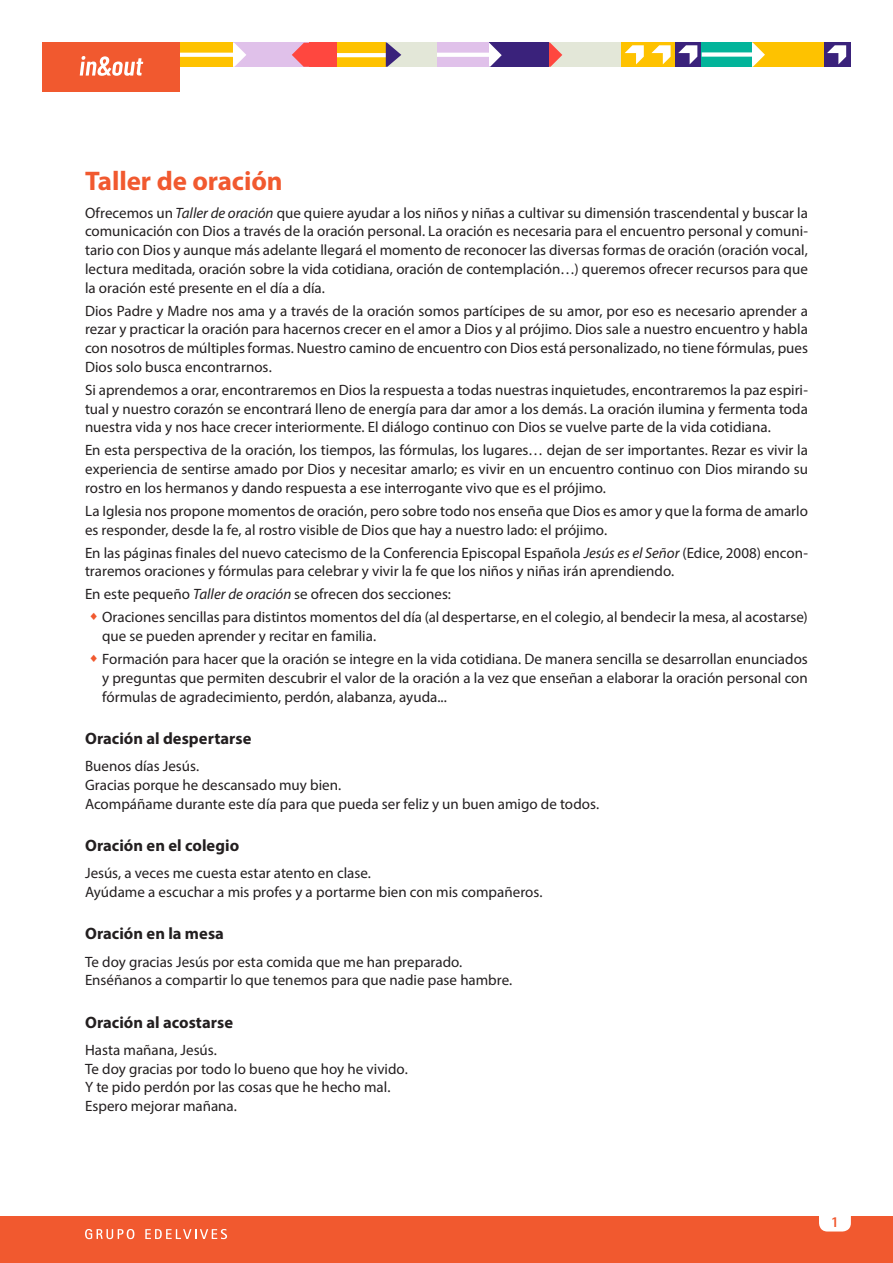
<style>
.page{position:relative;width:893px;height:1263px;background:#fff}
.page>*{position:absolute;margin:0;border:0;box-sizing:border-box;transform-origin:0 0}
.t1{font:700 27px "Myriad Pro";letter-spacing:-.005em;color:#f1592f}
.t2{font:700 16.5px "Myriad Pro";color:#231f20}
.t3{font:15px/18.8px "Myriad Pro";color:#231f20}
.t4{font:800 15px "Rotis Sans Serif 75";color:#f1592f}
.s1{font-style:italic}
.s2{font-family:"DTL Nobel T";font-weight:700;font-size:18px;color:#f1592f}
</style>
<div class="page">
<div style="left:0;top:1216px;width:893px;height:47px;background:#f1592f"></div>
<svg style="left:85px;top:1229px;width:49px;height:10px"></svg>
<svg style="left:145px;top:1229px;width:82px;height:10px"></svg>
<div style="left:819px;top:1202px;width:32px;height:29px;background:#fff;border-radius:9px"></div>
<div style="left:386px;top:43px;width:51px;height:24px;background:#e3e7d8"></div>
<div style="left:233px;top:43px;width:76px;height:24px;background:#e0c1ea"></div>
<svg style="left:233px;top:43px;width:13px;height:24px"></svg>
<svg style="left:292px;top:43px;width:17px;height:24px"></svg>
<div style="left:169px;top:43px;width:64px;height:24px;background:#fec200"></div>
<svg style="left:180px;top:53px;width:53px;height:4px"></svg>
<div style="left:309px;top:43px;width:28px;height:24px;background:#ff473f"></div>
<div style="left:337px;top:43px;width:49px;height:24px;background:#fec200"></div>
<svg style="left:337px;top:53px;width:49px;height:4px"></svg>
<svg style="left:386px;top:43px;width:15px;height:24px"></svg>
<div style="left:746px;top:43px;width:78px;height:24px;background:#fec200"></div>
<div style="left:548px;top:43px;width:73px;height:24px;background:#e3e7d8"></div>
<div style="left:621px;top:43px;width:27px;height:24px;background:#fec200"></div>
<svg style="left:625px;top:45px;width:19px;height:19px"></svg>
<div style="left:648px;top:43px;width:27px;height:24px;background:#fec200"></div>
<svg style="left:651px;top:45px;width:20px;height:19px"></svg>
<div style="left:675px;top:43px;width:27px;height:24px;background:#3a227b"></div>
<svg style="left:678px;top:45px;width:19px;height:19px"></svg>
<svg style="left:549px;top:43px;width:13px;height:24px"></svg>
<svg style="left:752px;top:43px;width:13px;height:24px"></svg>
<div style="left:488px;top:43px;width:61px;height:24px;background:#3a227b"></div>
<svg style="left:489px;top:43px;width:13px;height:24px"></svg>
<div style="left:437px;top:43px;width:52px;height:24px;background:#e0c1ea"></div>
<hr style="left:437px;top:53px;width:52px;height:4px;background:#fff">
<div style="left:702px;top:43px;width:50px;height:24px;background:#02b49a"></div>
<div style="left:702px;top:52px;width:55px;height:5px;background:#fff"></div>
<div style="left:824px;top:43px;width:26px;height:24px;background:#3a227b"></div>
<svg style="left:827px;top:45px;width:19px;height:19px"></svg>
<div style="left:43px;top:43px;width:137px;height:49px;background:#f1592f"></div>
<svg style="left:80px;top:56px;width:63px;height:20px"></svg>
<h1 class="t1" style="left:85px;top:164px;width:199px">Taller de oración</h1>
<p class="t3" style="left:85px;top:203px;width:724px;text-align:justify">Ofrecemos un <span class="s1">Taller de oración</span> que quiere ayudar a los niños y niñas a cultivar su dimensión trascendental y buscar la comunicación con Dios a través de la oración personal. La oración es necesaria para el encuentro personal y comuni&shy;tario con Dios y aunque más adelante llegará el momento de reconocer las diversas formas de oración (oración vocal, lectura meditada, oración sobre la vida cotidiana, oración de contemplación…) queremos ofrecer recursos para que la oración esté presente en el día a día.</p>
<p class="t3" style="left:85px;top:301px;width:724px;text-align:justify">Dios Padre y Madre nos ama y a través de la oración somos partícipes de su amor, por eso es necesario aprender a rezar y practicar la oración para hacernos crecer en el amor a Dios y al prójimo. Dios sale a nuestro encuentro y habla con nosotros de múltiples formas. Nuestro camino de encuentro con Dios está personalizado, no tiene fórmulas, pues Dios solo busca encontrarnos.</p>
<p class="t3" style="left:85px;top:380px;width:724px;text-align:justify">Si aprendemos a orar, encontraremos en Dios la respuesta a todas nuestras inquietudes, encontraremos la paz espiri&shy;tual y nuestro corazón se encontrará lleno de energía para dar amor a los demás. La oración ilumina y fermenta toda nuestra vida y nos hace crecer interiormente. El diálogo continuo con Dios se vuelve parte de la vida cotidiana.</p>
<p class="t3" style="left:85px;top:441px;width:724px;text-align:justify">En esta perspectiva de la oración, los tiempos, las fórmulas, los lugares… dejan de ser importantes. Rezar es vivir la experiencia de sentirse amado por Dios y necesitar amarlo; es vivir en un encuentro continuo con Dios mirando su rostro en los hermanos y dando respuesta a ese interrogante vivo que es el prójimo.</p>
<p class="t3" style="left:85px;top:501px;width:724px">La Iglesia nos propone momentos de oración, pero sobre todo nos enseña que Dios es amor y que la forma de amarlo es responder, desde la fe, al rostro visible de Dios que hay a nuestro lado: el prójimo.</p>
<p class="t3" style="left:85px;top:543px;width:724px">En las páginas finales del nuevo catecismo de la Conferencia Episcopal Española <span class="s1">Jesús es el Señor</span> (Edice, 2008) encon&shy;traremos oraciones y fórmulas para celebrar y vivir la fe que los niños y niñas irán aprendiendo.</p>
<p class="t3" style="left:85px;top:585px;width:367px">En este pequeño <span class="s1">Taller de oración</span> se ofrecen dos secciones:</p>
<p class="t3" style="left:102px;top:608px;width:707px;text-indent:-13px"><span class="s2">•</span> Oraciones sencillas para distintos momentos del día (al despertarse, en el colegio, al bendecir la mesa, al acostarse) que se pueden aprender y recitar en familia.</p>
<p class="t3" style="left:102px;top:649px;width:707px;text-align:justify;text-indent:-13px"><span class="s2">•</span> Formación para hacer que la oración se integre en la vida cotidiana. De manera sencilla se desarrollan enunciados y preguntas que permiten descubrir el valor de la oración a la vez que enseñan a elaborar la oración personal con fórmulas de agradecimiento, perdón, alabanza, ayuda...</p>
<p class="t2" style="left:85px;top:728px;width:168px">Oración al despertarse</p>
<p class="t3" style="left:85px;top:756px;width:516px">Buenos días Jesús.<br>Gracias porque he descansado muy bien.<br>Acompáñame durante este día para que pueda ser feliz y un buen amigo de todos.</p>
<p class="t2" style="left:85px;top:835px;width:156px">Oración en el colegio</p>
<p class="t3" style="left:85px;top:863px;width:459px">Jesús, a veces me cuesta estar atento en clase.<br>Ayúdame a escuchar a mis profes y a portarme bien con mis compañeros.</p>
<p class="t2" style="left:85px;top:923px;width:140px">Oración en la mesa</p>
<p class="t3" style="left:85px;top:952px;width:429px">Te doy gracias Jesús por esta comida que me han preparado.<br>Enséñanos a compartir lo que tenemos para que nadie pase hambre.</p>
<p class="t2" style="left:85px;top:1011px;width:149px">Oración al acostarse</p>
<p class="t3" style="left:85px;top:1040px;width:324px">Hasta mañana, Jesús.<br>Te doy gracias por todo lo bueno que hoy he vivido.<br>Y te pido perdón por las cosas que he hecho mal.<br>Espero mejorar mañana.</p>
<p class="t4" style="left:831px;top:1213px;width:10px">1</p>
</div>
